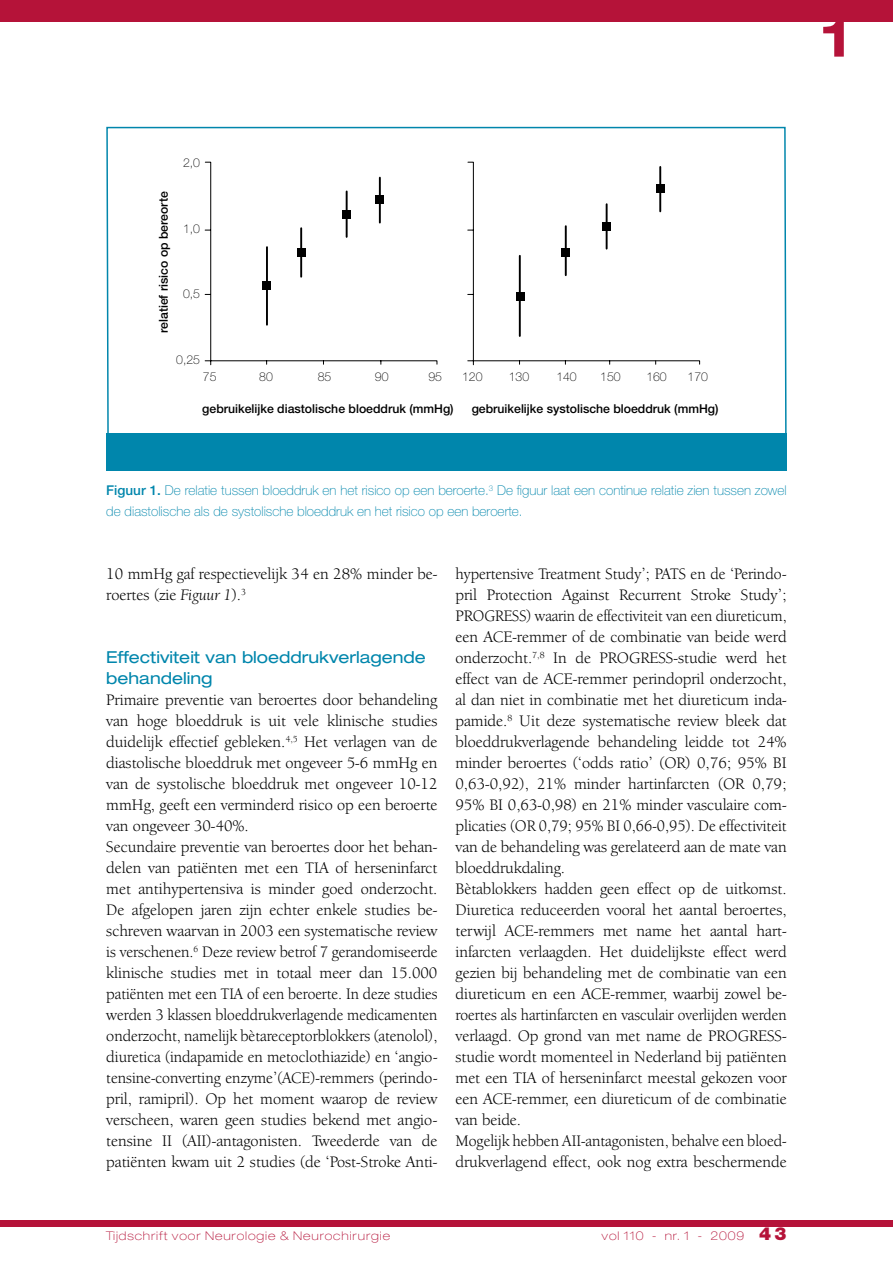
<style>
.page{position:relative;width:893px;height:1263px;background:#fff}
.page>*{position:absolute;margin:0;border:0;box-sizing:border-box;transform-origin:0 0}
.t1{font:700 expanded 52.5px "Helvetica Neue LT Std";color:#b51339}
.t2{font:900 18px "Helvetica Neue LT Std";color:#b51339}
.t3{font:16.5px/21px "Berkeley Oldstyle IT Cby BT";color:#000}
.t4{font:expanded 16.5px/21px "Helvetica Neue LT Std";color:#0086ac}
.t5{font:100 13.5px/21px "Helvetica Neue LT Std";color:#0086ac}
.t6{font:500 12.3px "Helvetica Neue LT Std";color:#000}
.t7{font:100 12.3px "Helvetica Neue LT Std";color:#000}
.t8{font:100 expanded 12px "Helvetica Neue LT Std";letter-spacing:.075em;color:#b51339}
.s1{font-weight:500}
.s2{font-style:italic}
</style>
<div class="page">
<div style="left:0;top:1220px;width:893px;height:7px;background:#b51339"></div>
<div style="left:0;top:0;width:893px;height:21px;background:#b51339"></div>
<svg style="left:106px;top:126px;width:681px;height:307px"></svg>
<div style="left:106px;top:433px;width:681px;height:38px;background:#0086ac"></div>
<h1 class="t1" style="left:821px;top:5px;width:31px">1</h1>
<p class="t6" style="left:156px;top:333px;width:143px;rotate:-90deg">relatief risico op bereorte</p>
<p class="t7" style="left:183px;top:155px;width:19px">2,0</p>
<p class="t7" style="left:183px;top:221px;width:19px">1,0</p>
<p class="t7" style="left:183px;top:287px;width:19px">0,5</p>
<p class="t7" style="left:176px;top:353px;width:25px">0,25</p>
<p class="t7" style="left:203px;top:370px;width:15px">75</p>
<p class="t7" style="left:259px;top:370px;width:15px">80</p>
<p class="t7" style="left:318px;top:370px;width:15px">85</p>
<p class="t7" style="left:375px;top:370px;width:15px">90</p>
<p class="t7" style="left:428px;top:370px;width:15px">95</p>
<p class="t7" style="left:462px;top:370px;width:22px">120</p>
<p class="t7" style="left:509px;top:370px;width:22px">130</p>
<p class="t7" style="left:556px;top:370px;width:22px">140</p>
<p class="t7" style="left:600px;top:370px;width:22px">150</p>
<p class="t7" style="left:646px;top:370px;width:22px">160</p>
<p class="t7" style="left:688px;top:370px;width:22px">170</p>
<p class="t6" style="left:202px;top:401px;width:253px">gebruikelijke diastolische bloeddruk (mmHg)</p>
<p class="t6" style="left:472px;top:401px;width:248px">gebruikelijke systolische bloeddruk (mmHg)</p>
<p class="t5" style="left:106px;top:480px;width:682px"><span class="s1">Figuur 1.</span> De relatie tussen bloeddruk en het risico op een beroerte.<sup>3</sup> De figuur laat een continue relatie zien tussen zowel de diastolische als de systolische bloeddruk en het risico op een beroerte.</p>
<p class="t3" style="left:106px;top:563px;width:333px">10 mmHg gaf respectievelijk 34 en 28% minder be&shy;roertes (zie <span class="s2">Figuur 1</span>).<sup>3</sup></p>
<p class="t4" style="left:106px;top:646px;width:321px">Effectiviteit van bloeddrukverlagende behandeling</p>
<p class="t3" style="left:106px;top:689px;width:333px">Primaire preventie van beroertes door behandeling van hoge bloeddruk is uit vele klinische studies duidelijk effectief gebleken.<sup>4,5</sup> Het verlagen van de diastolische bloeddruk met ongeveer 5-6 mmHg en van de systolische bloeddruk met ongeveer 10-12 mmHg, geeft een verminderd risico op een beroerte van ongeveer 30-40%.<br>Secundaire preventie van beroertes door het behan&shy;delen van patiënten met een TIA of herseninfarct met antihypertensiva is minder goed onderzocht.<br>De afgelopen jaren zijn echter enkele studies be&shy;schreven waarvan in 2003 een systematische review is verschenen.<sup>6</sup> Deze review betrof 7 gerandomiseerde klinische studies met in totaal meer dan 15.000 patiënten met een TIA of een beroerte. In deze studies werden 3 klassen bloeddrukverlagende medicamenten onderzocht, namelijk bètareceptorblokkers (atenolol), diuretica (indapamide en metoclothiazide) en ‘angio&shy;tensine-converting enzyme’(ACE)-remmers (perindo&shy;pril, ramipril). Op het moment waarop de review verscheen, waren geen studies bekend met angio&shy;tensine II (AII)-antagonisten. Tweederde van de patiënten kwam uit 2 studies (de ‘Post-Stroke Anti-</p>
<p class="t3" style="left:455px;top:563px;width:333px">hypertensive Treatment Study’; PATS en de ‘Perindo&shy;pril Protection Against Recurrent Stroke Study’; PROGRESS) waarin de effectiviteit van een diureticum, een ACE-remmer of de combinatie van beide werd onderzocht.<sup>7,8</sup> In de PROGRESS-studie werd het effect van de ACE-remmer perindopril onderzocht, al dan niet in combinatie met het diureticum inda&shy;pamide.<sup>8</sup> Uit deze systematische review bleek dat bloeddrukverlagende behandeling leidde tot 24% minder beroertes (‘odds ratio’ (OR) 0,76; 95% BI 0,63-0,92), 21% minder hartinfarcten (OR 0,79; 95% BI 0,63-0,98) en 21% minder vasculaire com&shy;plicaties (OR 0,79; 95% BI 0,66-0,95). De effectiviteit van de behandeling was gerelateerd aan de mate van bloeddrukdaling.<br>Bètablokkers hadden geen effect op de uitkomst.<br>Diuretica reduceerden vooral het aantal beroertes, terwijl ACE-remmers met name het aantal hart&shy;infarcten verlaagden. Het duidelijkste effect werd gezien bij behandeling met de combinatie van een diureticum en een ACE-remmer, waarbij zowel be&shy;roertes als hartinfarcten en vasculair overlijden werden verlaagd. Op grond van met name de PROGRESS&shy;studie wordt momenteel in Nederland bij patiënten met een TIA of herseninfarct meestal gekozen voor een ACE-remmer, een diureticum of de combinatie van beide.<br>Mogelijk hebben AII-antagonisten, behalve een bloed&shy;drukverlagend effect, ook nog extra beschermende</p>
<p class="t8" style="left:106px;top:1228px;width:285px">Tijdschrift voor Neurologie &amp; Neurochirurgie</p>
<p class="t8" style="left:601px;top:1228px;width:144px">vol 110 - nr. 1 - 2009</p>
<p class="t2" style="left:759px;top:1222px;width:29px">43</p>
</div>
